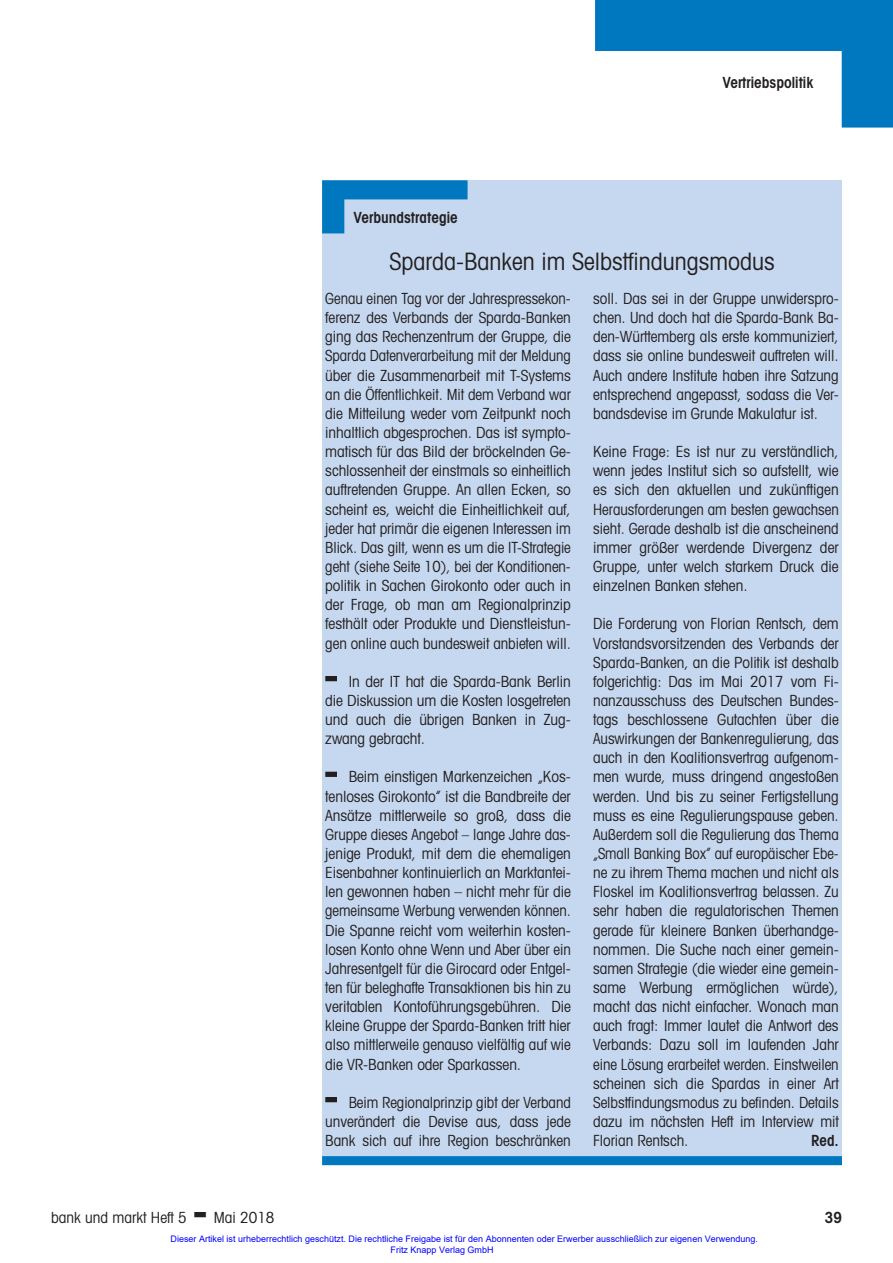
<style>
.page{position:relative;width:893px;height:1263px;background:#fff}
.page>*{position:absolute;margin:0;border:0;box-sizing:border-box;transform-origin:0 0}
.t1{font:condensed 24px "Avant Garde";color:#231f20}
.t2{font:condensed 15.3px/19.2px "Avant Garde";letter-spacing:-.005em;color:#231f20;text-align:justify}
.t3{font:condensed 15.3px/19.2px "Avant Garde";letter-spacing:-.005em;color:#231f20;text-align:justify;scale:.96 1}
.t4{font:600 condensed 15.3px "Avant Garde";color:#231f20}
.t5{font:9px/10.8px "Arial";color:#00f}
</style>
<div class="page">
<div style="left:322px;top:180px;width:520px;height:978px;background:#c6d8ef"></div>
<div style="left:322px;top:1156px;width:520px;height:9px;background:#0078c0"></div>
<div style="left:325px;top:676px;width:12px;height:5px;background:#231f20"></div>
<div style="left:325px;top:772px;width:12px;height:5px;background:#231f20"></div>
<div style="left:325px;top:1097px;width:12px;height:5px;background:#231f20"></div>
<svg style="left:322px;top:180px;width:146px;height:53px"></svg>
<svg style="left:595px;top:0;width:298px;height:128px"></svg>
<p class="t4" style="left:722px;top:74px;width:92px">Vertriebspolitik</p>
<p class="t4" style="left:353px;top:208px;width:106px">Verbundstrategie</p>
<h1 class="t1" style="left:389px;top:246px;width:387px">Sparda-Banken im Selbstfindungsmodus</h1>
<p class="t2" style="left:593px;top:289px;width:247px">soll. Das sei in der Gruppe unwiderspro&shy;chen. Und doch hat die Sparda-Bank Ba&shy;den-Württemberg als erste kommuniziert, dass sie online bundesweit auftreten will.<br>Auch andere Institute haben ihre Satzung entsprechend angepasst, sodass die Ver&shy;bandsdevise im Grunde Makulatur ist.</p>
<p class="t2" style="left:593px;top:442px;width:247px">Keine Frage: Es ist nur zu verständlich, wenn jedes Institut sich so aufstellt, wie es sich den aktuellen und zukünftigen Herausforderungen am besten gewachsen sieht. Gerade deshalb ist die anscheinend immer größer werdende Divergenz der Gruppe, unter welch starkem Druck die einzelnen Banken stehen.</p>
<p class="t2" style="left:593px;top:614px;width:247px">Die Forderung von Florian Rentsch, dem Vorstandsvorsitzenden des Verbands der Sparda-Banken, an die Politik ist deshalb folgerichtig: Das im Mai 2017 vom Fi&shy;nanzausschuss des Deutschen Bundes&shy;tags beschlossene Gutachten über die Auswirkungen der Bankenregulierung, das auch in den Koalitionsvertrag aufgenom&shy;men wurde, muss dringend angestoßen werden. Und bis zu seiner Fertigstellung muss es eine Regulierungspause geben.<br>Außerdem soll die Regulierung das Thema „Small Banking Box” auf europäischer Ebe&shy;ne zu ihrem Thema machen und nicht als Floskel im Koalitionsvertrag belassen. Zu sehr haben die regulatorischen Themen gerade für kleinere Banken überhandge&shy;nommen. Die Suche nach einer gemein&shy;samen Strategie (die wieder eine gemein&shy;same Werbung ermöglichen würde), macht das nicht einfacher. Wonach man auch fragt: Immer lautet die Antwort des Verbands: Dazu soll im laufenden Jahr eine Lösung erarbeitet werden. Einstweilen scheinen sich die Spardas in einer Art Selbstfindungsmodus zu befinden. Details dazu im nächsten Heft im Interview mit Florian Rentsch.</p>
<p class="t3" style="left:325px;top:289px;width:257px">Genau einen Tag vor der Jahrespressekon&shy;ferenz des Verbands der Sparda-Banken ging das Rechenzentrum der Gruppe, die Sparda Datenverarbeitung mit der Meldung über die Zusammenarbeit mit T-Systems an die Öffentlichkeit. Mit dem Verband war die Mitteilung weder vom Zeitpunkt noch inhaltlich abgesprochen. Das ist sympto&shy;matisch für das Bild der bröckelnden Ge&shy;schlossenheit der einstmals so einheitlich auftretenden Gruppe. An allen Ecken, so scheint es, weicht die Einheitlichkeit auf, jeder hat primär die eigenen Interessen im Blick. Das gilt, wenn es um die IT-Strategie geht (siehe Seite 10), bei der Konditionen&shy;politik in Sachen Girokonto oder auch in der Frage, ob man am Regionalprinzip festhält oder Produkte und Dienstleistun&shy;gen online auch bundesweit anbieten will.</p>
<p class="t2" style="left:325px;top:671px;width:247px;text-indent:23px">In der IT hat die Sparda-Bank Berlin die Diskussion um die Kosten losgetreten und auch die übrigen Banken in Zug&shy;zwang gebracht.</p>
<p class="t2" style="left:325px;top:767px;width:247px;text-indent:23px">Beim einstigen Markenzeichen „Kos&shy;tenloses Girokonto” ist die Bandbreite der Ansätze mittlerweile so groß, dass die Gruppe dieses Angebot – lange Jahre das&shy;jenige Produkt, mit dem die ehemaligen Eisenbahner kontinuierlich an Marktantei&shy;len gewonnen haben – nicht mehr für die gemeinsame Werbung verwenden können.<br>Die Spanne reicht vom weiterhin kosten&shy;losen Konto ohne Wenn und Aber über ein Jahresentgelt für die Girocard oder Entgel&shy;ten für beleghafte Transaktionen bis hin zu veritablen Kontoführungsgebühren. Die kleine Gruppe der Sparda-Banken tritt hier also mittlerweile genauso vielfältig auf wie die VR-Banken oder Sparkassen.</p>
<p class="t2" style="left:325px;top:1092px;width:247px;text-indent:23px">Beim Regionalprinzip gibt der Verband unverändert die Devise aus, dass jede Bank sich auf ihre Region beschränken</p>
<p class="t4" style="left:811px;top:1131px;width:29px">Red.</p>
<p class="t2" style="left:51px;top:1207px;width:137px">bank und markt Heft 5</p>
<p class="t2" style="left:214px;top:1207px;width:62px">Mai 2018</p>
<p class="t4" style="left:825px;top:1208px;width:19px">39</p>
<p class="t5" style="left:391px;top:1233px;width:369px;text-indent:-220px">Dieser Artikel ist urheberrechtlich geschützt. Die rechtliche Freigabe ist für den Abonnenten oder Erwerber ausschließlich zur eigenen Verwendung.<br>Fritz Knapp Verlag GmbH</p>
</div>
